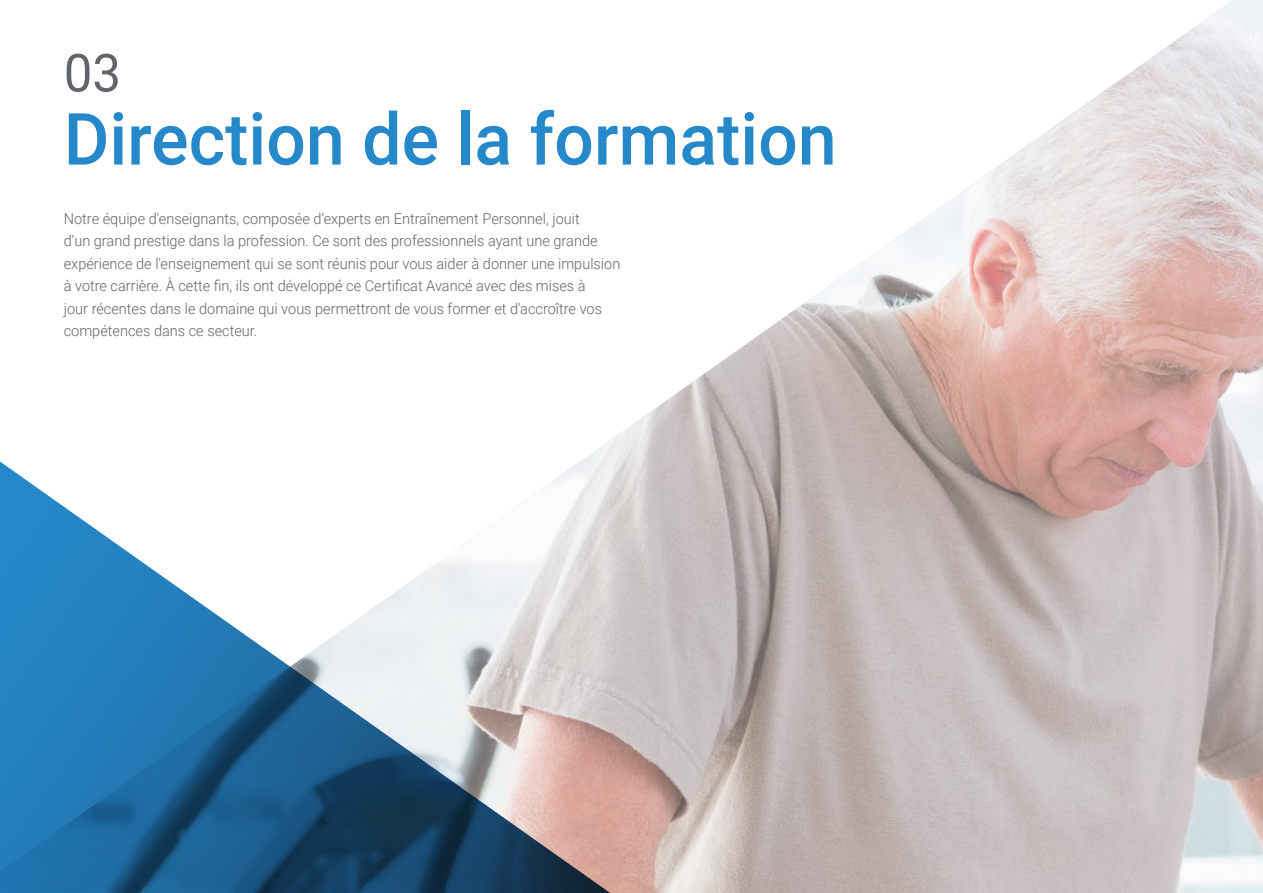
<style>
.page{position:relative;width:1263px;height:893px;background:#fff}
.page>*{position:absolute;margin:0;border:0;box-sizing:border-box;transform-origin:0 0}
.t1{font:500 72px "Roboto";color:#2488c9}
.t2{font:52.5px "Roboto";color:#61646a}
.t3{font:300 15px/22.5px "Roboto";color:#61646a}
</style>
<div class="page">
<img style="left:603px;top:0;width:660px;height:893px">
<svg style="left:0;top:446px;width:640px;height:447px"></svg>
<h2 class="t2" style="left:64px;top:36px;width:59px">03</h2>
<h1 class="t1" style="left:64px;top:89px;width:774px">Direction de la formation</h1>
<p class="t3" style="left:64px;top:207px;width:558px">Notre équipe d'enseignants, composée d’experts en Entraînement Personnel, jouit<br>d'un grand prestige dans la profession. Ce sont des professionnels ayant une grande expérience de l'enseignement qui se sont réunis pour vous aider à donner une impulsion à votre carrière. À cette fin, ils ont développé ce Certificat Avancé avec des mises à<br>jour récentes dans le domaine qui vous permettront de vous former et d'accroître vos compétences dans ce secteur.</p>
</div>
